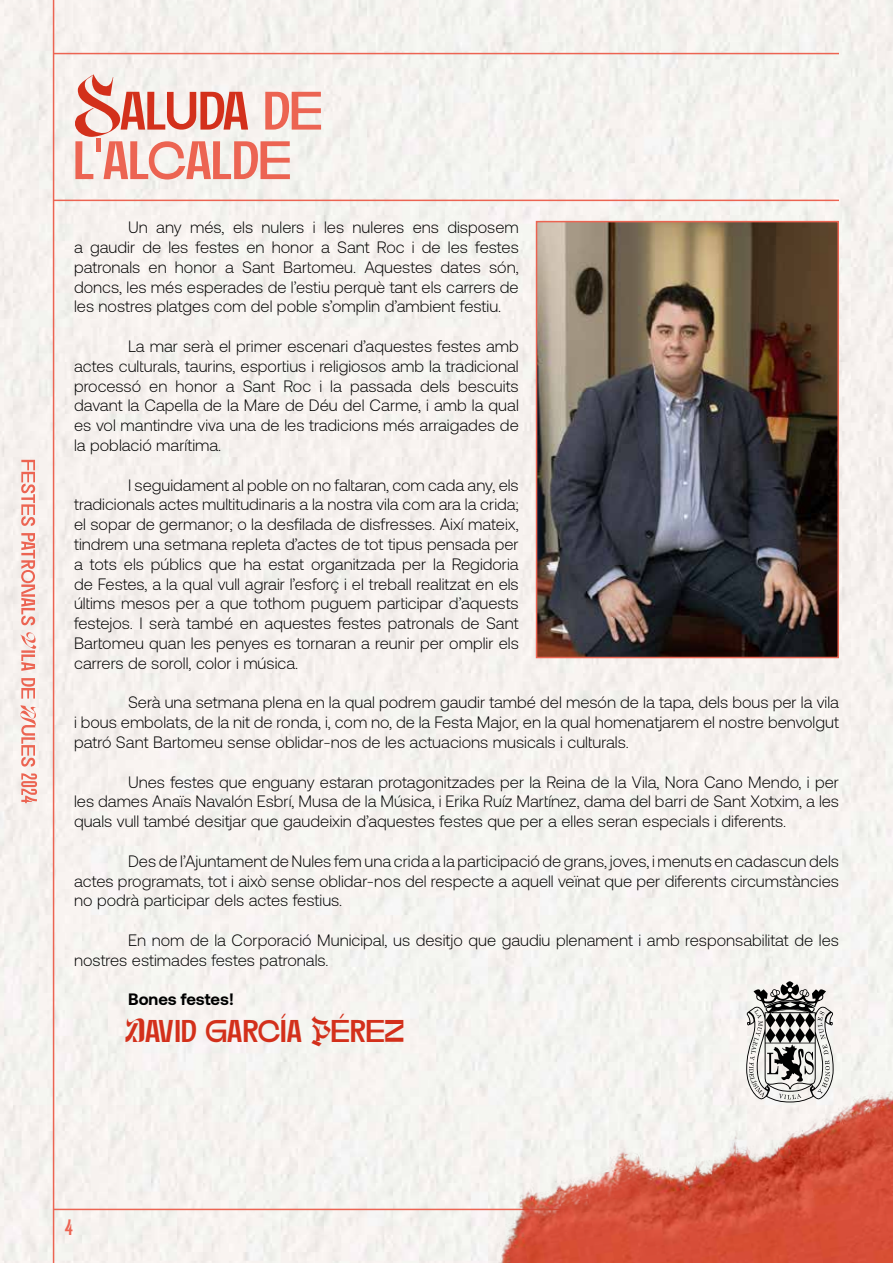
<style>
.page{position:relative;width:893px;height:1263px;background:#f5f2ef}
.page>*{position:absolute;margin:0;border:0;box-sizing:border-box;transform-origin:0 0}
.t1{font:54px/49.5px "Dirtyline 36 Daysoftype 2022";color:#ec6452}
.t2{font:31.5px "Dirtyline 36 Daysoftype 2022";color:#d3301b}
.t3{font:300 16.5px/19.8px "Aeonik";color:#000;text-align:justify}
.t4{font:700 16.5px "Aeonik";color:#000}
.t5{font:500 16.5px "Tusker Grotesk 4500";color:#ec6452}
.s1{font-size:72px;color:#d3301b}
.s2{color:#d3301b}
</style>
<div class="page">
<hr style="left:53px;top:0;width:1px;height:1263px;background:#ec6452">
<hr style="left:54px;top:53px;width:785px;height:1px;background:#ec6452">
<hr style="left:54px;top:1209px;width:785px;height:1px;background:#ec6452">
<svg style="left:20px;top:460px;width:17px;height:343px"></svg>
<hr style="left:54px;top:200px;width:785px;height:1px;background:#ec6452">
<img style="left:539px;top:224px;width:297px;height:431px">
<div style="left:536px;top:221px;width:303px;height:437px;border:2px solid #ec6452"></div>
<svg style="left:746px;top:981px;width:88px;height:30px"></svg>
<img style="left:405px;top:1011px;width:488px;height:252px">
<h1 class="t1" style="left:74px;top:86px;width:250px"><span class="s1">S</span><span class="s2">aluda</span> de l'alcalde</h1>
<p class="t3" style="left:74px;top:218px;width:446px;text-indent:54px">Un any més, els nulers i les nuleres ens disposem a gaudir de les festes en honor a Sant Roc i de les festes patronals en honor a Sant Bartomeu. Aquestes dates són, doncs, les més esperades de l’estiu perquè tant els carrers de les nostres platges com del poble s’omplin d’ambient festiu.</p>
<p class="t3" style="left:74px;top:336px;width:446px;text-indent:54px">La mar serà el primer escenari d’aquestes festes amb actes culturals, taurins, esportius i religiosos amb la tradicional processó en honor a Sant Roc i la passada dels bescuits davant la Capella de la Mare de Déu del Carme, i amb la qual es vol mantindre viva una de les tradicions més arraigades de la població marítima.</p>
<p class="t3" style="left:74px;top:475px;width:446px;text-indent:54px">I seguidament al poble on no faltaran, com cada any, els tradicionals actes multitudinaris a la nostra vila com ara la crida; el sopar de germanor; o la desfilada de disfresses. Així mateix, tindrem una setmana repleta d’actes de tot tipus pensada per a tots els públics que ha estat organitzada per la Regidoria de Festes, a la qual vull agrair l’esforç i el treball realitzat en els últims mesos per a que tothom puguem participar d’aquests festejos. I serà també en aquestes festes patronals de Sant Bartomeu quan les penyes es tornaran a reunir per omplir els carrers de soroll, color i música.</p>
<p class="t3" style="left:74px;top:693px;width:766px;text-indent:54px">Serà una setmana plena en la qual podrem gaudir també del mesón de la tapa, dels bous per la vila i bous embolats, de la nit de ronda, i, com no, de la Festa Major, en la qual homenatjarem el nostre benvolgut patró Sant Bartomeu sense oblidar-nos de les actuacions musicals i culturals.</p>
<p class="t3" style="left:74px;top:772px;width:766px;text-indent:54px">Unes festes que enguany estaran protagonitzades per la Reina de la Vila, Nora Cano Mendo, i per les dames Anaïs Navalón Esbrí, Musa de la Música, i Erika Ruíz Martínez, dama del barri de Sant Xotxim, a les quals vull també desitjar que gaudeixin d’aquestes festes que per a elles seran especials i diferents.</p>
<p class="t3" style="left:74px;top:851px;width:766px;text-indent:54px">Des de l’Ajuntament de Nules fem una crida a la participació de grans, joves, i menuts en cadascun dels actes programats, tot i això sense oblidar-nos del respecte a aquell veïnat que per diferents circumstàncies no podrà participar dels actes festius.</p>
<p class="t3" style="left:74px;top:930px;width:766px;text-indent:54px">En nom de la Corporació Municipal, us desitjo que gaudiu plenament i amb responsabilitat de les nostres estimades festes patronals.</p>
<p class="t4" style="left:128px;top:990px;width:107px">Bones festes!</p>
<h2 class="t2" style="left:125px;top:1012px;width:280px">David garcía Pérez</h2>
<p class="t5" style="left:65px;top:1218px;width:10px">4</p>
</div>
